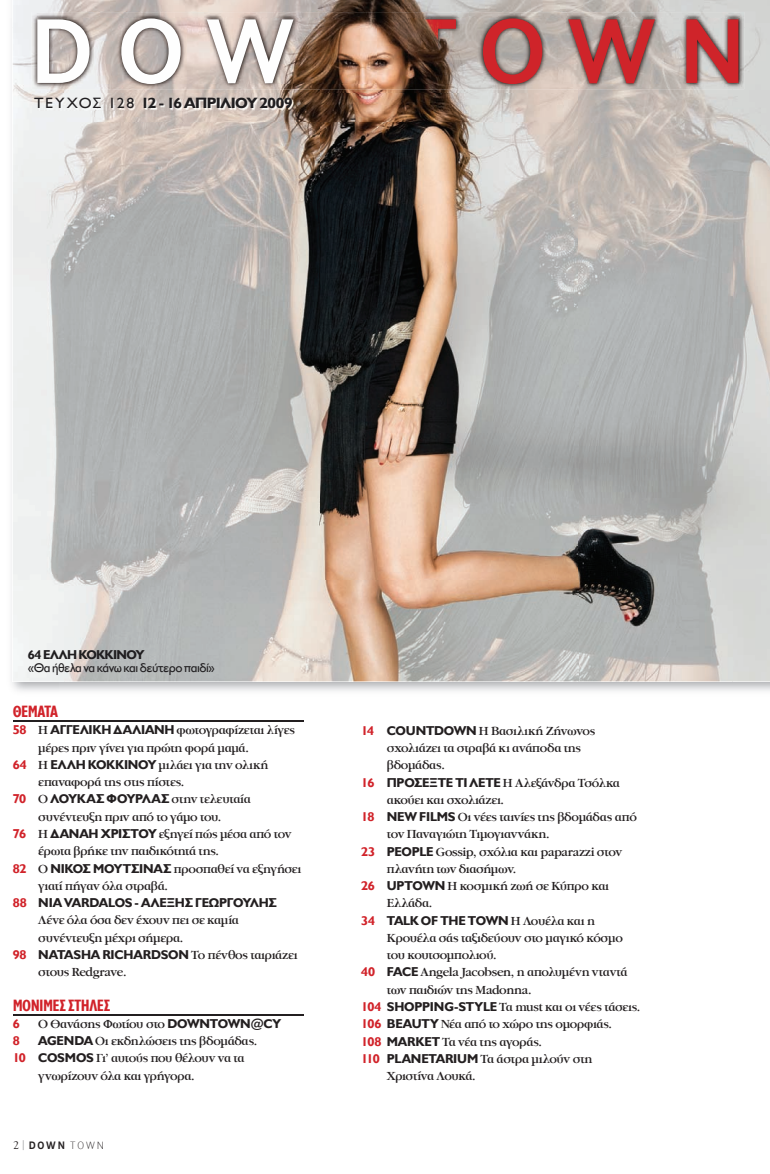
<style>
.page{position:relative;width:770px;height:1174px;background:#fff}
.page>*{position:absolute;margin:0;border:0;box-sizing:border-box;transform-origin:0 0}
.t1{font:700 16.5px "CF Jeckyl Con";letter-spacing:-.035em;color:#d1232a}
.t2{font:700 15px "CF Jeckyl";letter-spacing:-.035em;color:#201e20;scale:1.05 1}
.t3{font:500 12.9px/17.2px "PF Garamond Text";letter-spacing:-.02em;color:#231f20}
.t4{font:700 12.9px "CF Jeckyl";letter-spacing:-.015em;color:#231f20}
.t5{font:12.9px "CF Jeckyl";letter-spacing:-.03em;color:#201e20}
.t6{font:700 12.9px "CF Jeckyl";letter-spacing:-.035em;color:#201e20}
.t7{font:700 12.9px "CF Jeckyl";color:#d1232a}
.t8{font:600 10.2px "C Dsans 04";color:#231f20}
.s1{font-weight:400}
.s2{font-family:"CF Jeckyl";font-weight:700;color:#d1232a}
.s3{font-family:"CF Jeckyl";font-weight:700}
.s4{color:#d1232a}
.s5{font-family:"PF Garamond Text";font-weight:500}
.s6{font-family:"UB Goudies";font-weight:400;font-size:10.5px}
.s7{font-family:"C Dsans 00";font-weight:100;font-style:italic;font-size:12px;color:#808285}
.s8{font-family:"C Dsans 00";font-weight:100}
</style>
<div class="page">
<hr style="left:13px;top:720px;width:290px;height:2px;background:#231f20">
<hr style="left:13px;top:1014px;width:290px;height:1px;background:#231f20">
<img style="left:13px;top:0;width:757px;height:27px">
<img style="left:13px;top:27px;width:51px;height:654px">
<img style="left:732px;top:27px;width:38px;height:654px">
<img style="left:64px;top:89px;width:668px;height:592px">
<img style="left:32px;top:12px;width:712px;height:77px">
<img style="left:37px;top:18px;width:340px;height:66px">
<img style="left:408px;top:18px;width:330px;height:66px">
<img style="left:32px;top:94px;width:531px;height:28px">
<p class="t2" style="left:34px;top:94px;width:248px"><span class="s1">ΤΕ Υ ΧΟΣ 128</span> 12 - 16 ΑΠΡΙΛΙΟΥ 2009</p>
<p class="t6" style="left:28px;top:647px;width:118px">64 EΛΛΗΚΟΚΚΙΝΟΥ</p>
<p class="t5" style="left:28px;top:661px;width:188px">«Θαήθελανακάνωκαιδεύτεροπαιδί»</p>
<p class="t1" style="left:13px;top:702px;width:47px">ΘΕΜΑΤΑ</p>
<p class="t3" style="left:13px;top:722px;width:284px"><span class="s2">58</span> H <span class="s3">ΑΓΓΕΛΙΚΗ ΔΑΛΙΑΝΗ</span> φωτογραφίζεται λίγες</p>
<p class="t3" style="left:38px;top:739px;width:212px">μέρες πριν γίνει για πρώτη φορά μαμά.</p>
<p class="t3" style="left:13px;top:756px;width:257px"><span class="s2">64</span> H <span class="s3">ΕΛΛΗ ΚΟΚΚΙΝΟΥ</span> μιλάει για την ολική</p>
<p class="t3" style="left:38px;top:773px;width:148px">επαναφορά της στις πίστες.</p>
<p class="t3" style="left:13px;top:791px;width:239px"><span class="s2">70</span> Ο <span class="s3">ΛΟΥΚΑΣ ΦΟΥΡΛΑΣ</span> στην τελευταία</p>
<p class="t3" style="left:38px;top:808px;width:184px">συνέντευξη πριν από το γάμο του.</p>
<p class="t3" style="left:13px;top:825px;width:280px"><span class="s2">76</span> Η <span class="s3">ΔΑΝΑΗ ΧΡΙΣΤΟΥ</span> εξηγεί πώς μέσα από τον</p>
<p class="t3" style="left:38px;top:842px;width:182px">έρωτα βρήκε την παιδικότητά της.</p>
<p class="t3" style="left:13px;top:860px;width:290px"><span class="s2">82</span> Ο <span class="s3">ΝΙΚΟΣ ΜΟΥΤΣΙΝΑΣ</span> προσπαθεί να εξηγήσει</p>
<p class="t3" style="left:38px;top:877px;width:131px">γιατί πήγαν όλα στραβά.</p>
<p class="t4" style="left:13px;top:895px;width:266px"><span class="s4">88</span> NIA VARDALOS - ΑΛΕΞΗΣ ΓΕΩΡΓΟΥΛΗΣ</p>
<p class="t3" style="left:38px;top:911px;width:202px">Λένε όλα όσα δεν έχουν πει σε καμία συνέντευξη μέχρι σήμερα.</p>
<p class="t4" style="left:13px;top:947px;width:286px"><span class="s4">98</span> NATASHA RICHARDSON <span class="s5">Το πένθος ταιριάζει</span></p>
<p class="t3" style="left:38px;top:963px;width:90px">στους Redgrave.</p>
<p class="t1" style="left:13px;top:995px;width:99px">ΜΟΝΙΜΕΣ ΣΤΗΛΕΣ</p>
<p class="t7" style="left:13px;top:1016px;width:9px">6</p>
<p class="t3" style="left:38px;top:1015px;width:244px">Ο Θανάσης Φωτίου στο <span class="s3">DOWNTOWN@CY</span></p>
<p class="t7" style="left:13px;top:1033px;width:9px">8</p>
<p class="t3" style="left:38px;top:1032px;width:220px"><span class="s3">AGENDA</span> Οι εκδηλώσεις της βδομάδας.</p>
<p class="t3" style="left:13px;top:1049px;width:233px"><span class="s2">10</span> <span class="s3">COSMOS</span> Γι’ αυτούς που θέλουν να τα</p>
<p class="t3" style="left:38px;top:1067px;width:158px">γνωρίζουν όλα και γρήγορα.</p>
<p class="t8" style="left:13px;top:1141px;width:93px"><span class="s6">2</span> <span class="s7">/</span>DOWN <span class="s8">TOWN</span></p>
<p class="t3" style="left:361px;top:722px;width:235px"><span class="s2">14</span> <span class="s3">COUNTDOWN</span> Η Βασιλική Ζήνωνος</p>
<p class="t3" style="left:387px;top:739px;width:196px">σχολιάζει τα στραβά κι ανάποδα της</p>
<p class="t3" style="left:387px;top:756px;width:59px">βδομάδας.</p>
<p class="t3" style="left:361px;top:774px;width:260px"><span class="s2">16</span> <span class="s3">ΠΡΟΣΕΞΤΕ ΤΙ ΛΕΤΕ</span> Η Αλεξάνδρα Τσόλκα</p>
<p class="t3" style="left:387px;top:791px;width:119px">ακούει και σχολιάζει.</p>
<p class="t3" style="left:361px;top:808px;width:277px"><span class="s2">18</span> <span class="s3">ΝEW FILMS</span> Οι νέες ταινίες της βδομάδας από</p>
<p class="t3" style="left:387px;top:825px;width:164px">τον Παναγιώτη Τιμογιαννάκη.</p>
<p class="t3" style="left:361px;top:843px;width:262px"><span class="s2">23</span> <span class="s3">PEOPLE</span> Gossip, σχόλια και paparazzi στον</p>
<p class="t3" style="left:387px;top:860px;width:131px">πλανήτη των διασήμων.</p>
<p class="t3" style="left:361px;top:877px;width:249px"><span class="s2">26</span> <span class="s3">UPTOWN</span> Η κοσμική ζωή σε Κύπρο και</p>
<p class="t3" style="left:387px;top:894px;width:47px">Ελλάδα.</p>
<p class="t4" style="left:361px;top:912px;width:235px"><span class="s4">34</span> TALK OF THE TOWN <span class="s5">Η Λουέλα και η</span></p>
<p class="t3" style="left:387px;top:929px;width:238px">Κρουέλα σάς ταξιδεύουν στο μαγικό κόσμο</p>
<p class="t3" style="left:387px;top:946px;width:111px">του κουτσομπολιού.</p>
<p class="t3" style="left:361px;top:963px;width:268px"><span class="s2">40</span> <span class="s3">FACE</span> Angela Jacobsen, η απολυμένη νταντά</p>
<p class="t3" style="left:387px;top:981px;width:146px">των παιδιών της Madonna.</p>
<p class="t3" style="left:361px;top:998px;width:280px"><span class="s2">104</span> <span class="s3">SHOPPING-STYLE</span> Τα must και οι νέες τάσεις.</p>
<p class="t3" style="left:361px;top:1015px;width:252px"><span class="s2">106</span> <span class="s3">BEAUTY</span> Νέα από το χώρο της ομορφιάς.</p>
<p class="t3" style="left:361px;top:1032px;width:182px"><span class="s2">108</span> <span class="s3">MARKET</span> Τα νέα της αγοράς.</p>
<p class="t3" style="left:361px;top:1050px;width:232px"><span class="s2">110</span> <span class="s3">PLANETARIUM</span> Τα άστρα μιλούν στη</p>
<p class="t3" style="left:387px;top:1067px;width:90px">Χριστίνα Λουκά.</p>
</div>
